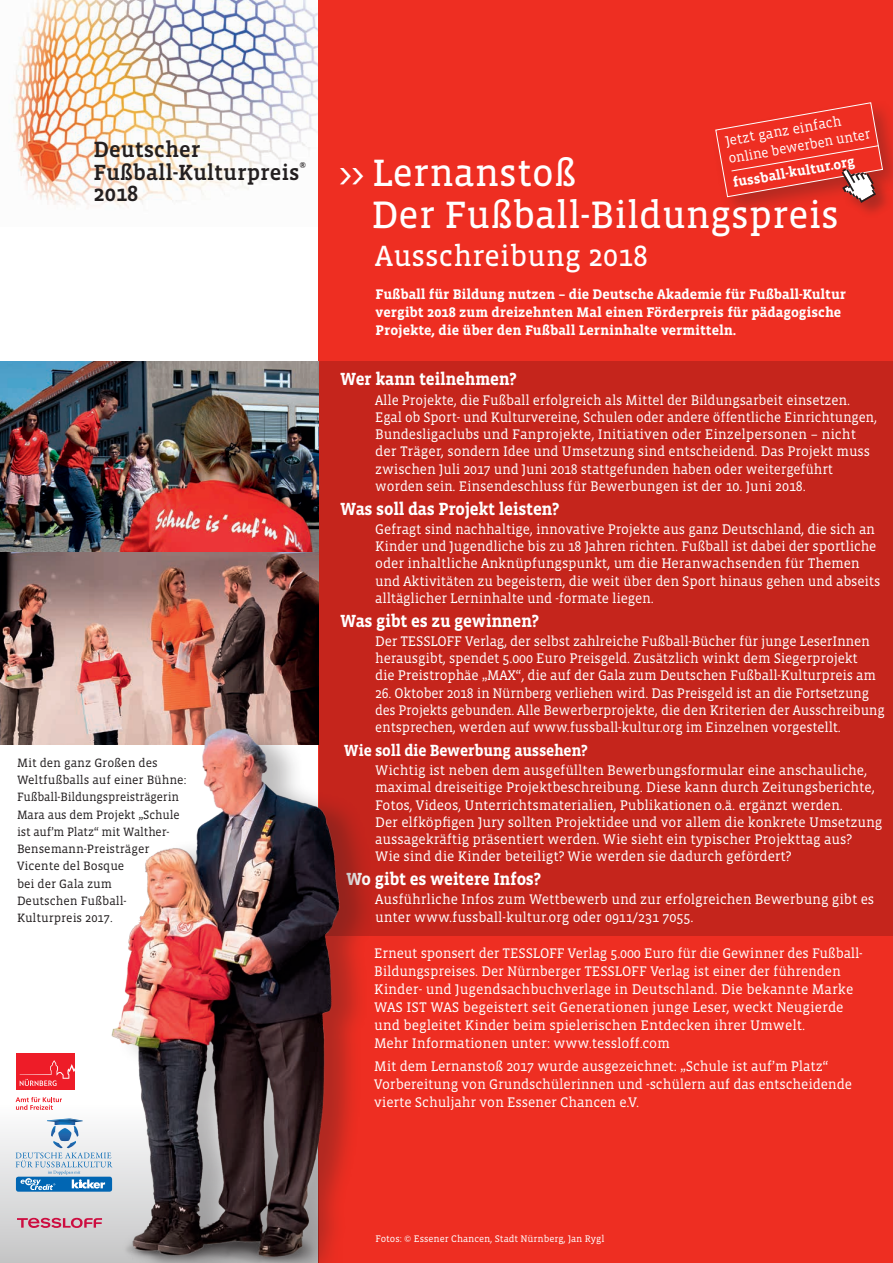
<style>
.page{position:relative;width:893px;height:1263px;background:#fff}
.page>*{position:absolute;margin:0;border:0;box-sizing:border-box;transform-origin:0 0}
.t1{font:39px "Vista Slab OT";color:#fff}
.t2{font:30px "Vista Slab OT";color:#fff}
.t3{font:500 22.5px/22.6px "Vista Slab OT";color:#231f20}
.t4{font:700 18px "Vista Slab OT";letter-spacing:-.015em;color:#fff;scale:.95 1}
.t5{font:700 16.5px "Vista Slab OT";letter-spacing:-.015em;color:#fff;scale:.95 1}
.t6{font:14.25px/17.2px "Vista Slab OT";letter-spacing:-.01em;color:#fff}
.t7{font:14.25px/17.2px "Vista Slab OT";letter-spacing:-.01em;color:#fff;scale:.96 1}
.t8{font:700 14.25px/18px "Vista Slab OT";color:#fff}
.t9{font:12.3px/17.2px "Vista Slab OT";color:#231f20}
.t10{font:9.75px "Vista Slab OT";color:#fff}
.t11{font:500 9px "Vista Slab OT";color:#231f20}
.s1{font-size:36px}
</style>
<div class="page">
<img style="left:12px;top:0;width:307px;height:227px">
<div style="left:319px;top:0;width:574px;height:1263px;background:#ee2e22"></div>
<div style="left:0;top:1106px;width:319px;height:157px;background:linear-gradient(to bottom,#fdfdfe,#c5c5c6)"></div>
<div style="left:319px;top:361px;width:574px;height:574px;background:#c5251c"></div>
<div style="left:711px;top:98px;width:182px;height:121px;background:#231f20;opacity:.3"></div>
<img style="left:0;top:361px;width:319px;height:384px">
<div style="left:842px;top:169px;width:50px;height:50px;background:#231f20;opacity:.3"></div>
<svg style="left:715px;top:102px;width:168px;height:101px"></svg>
<div style="left:116px;top:719px;width:255px;height:544px;background:#231f20;opacity:.3"></div>
<img style="left:83px;top:725px;width:271px;height:538px">
<svg style="left:17px;top:1218px;width:85px;height:10px"></svg>
<div style="left:16px;top:1053px;width:59px;height:36px;background:#ee1c28"></div>
<svg style="left:20px;top:1060px;width:55px;height:26px"></svg>
<svg style="left:16px;top:1097px;width:46px;height:13px"></svg>
<div style="left:16px;top:1177px;width:96px;height:15px;background:#0166b3;border-radius:2px"></div>
<svg style="left:16px;top:1118px;width:96px;height:72px"></svg>
<h3 class="t3" style="left:94px;top:139px;width:207px">Deutscher<br>Fußball-Kulturpreis</h3>
<p class="t11" style="left:299px;top:161px;width:8px">®</p>
<h3 class="t3" style="left:94px;top:182px;width:46px">2018</h3>
<p class="t9" style="left:17px;top:754px;width:171px">Mit den ganz Großen des<br>Weltfußballs auf einer Bühne:<br>Fußball-Bildungspreisträgerin<br>Mara aus dem Projekt „Schule ist auf’m Platz“ mit Walther-<br>Bensemann-Preisträger<br>Vicente del Bosque<br>bei der Gala zum<br>Deutschen Fußball-<br>Kulturpreis 2017.</p>
<p class="t6" style="left:724px;top:132px;width:145px;line-height:18px;rotate:-10deg">Jetzt ganz einfach online bewerben unter</p>
<h1 class="t1" style="left:338px;top:153px;width:240px"><span class="s1">&gt;&gt;</span> Lernanstoß</h1>
<p class="t8" style="left:731px;top:174px;width:125px;rotate:-10deg">fussball-kultur.org</p>
<h1 class="t1" style="left:371px;top:195px;width:469px">Der Fußball-Bildungspreis</h1>
<h2 class="t2" style="left:375px;top:240px;width:274px">Ausschreibung 2018</h2>
<p class="t8" style="left:376px;top:286px;width:472px">Fußball für Bildung nutzen – die Deutsche Akademie für Fußball-Kultur vergibt 2018 zum dreizehnten Mal einen Förderpreis für pädagogische<br>Projekte, die über den Fußball Lerninhalte vermitteln.</p>
<p class="t4" style="left:340px;top:370px;width:187px">Wer kann teilnehmen?</p>
<p class="t6" style="left:375px;top:391px;width:503px">Alle Projekte, die Fußball erfolgreich als Mittel der Bildungsarbeit einsetzen.<br>Egal ob Sport- und Kulturvereine, Schulen oder andere öffentliche Einrichtungen, Bundesligaclubs und Fanprojekte, Initiativen oder Einzelpersonen – nicht der Träger, sondern Idee und Umsetzung sind entscheidend. Das Projekt muss zwischen Juli 2017 und Juni 2018 stattgefunden haben oder weitergeführt worden sein. Einsendeschluss für Bewerbungen ist der 10. Juni 2018.</p>
<p class="t4" style="left:340px;top:499px;width:232px">Was soll das Projekt leisten?</p>
<p class="t6" style="left:375px;top:521px;width:507px">Gefragt sind nachhaltige, innovative Projekte aus ganz Deutschland, die sich an Kinder und Jugendliche bis zu 18 Jahren richten. Fußball ist dabei der sportliche oder inhaltliche Anknüpfungspunkt, um die Heranwachsenden für Themen und Aktivitäten zu begeistern, die weit über den Sport hinaus gehen und abseits alltäglicher Lerninhalte und -formate liegen.</p>
<p class="t4" style="left:340px;top:611px;width:211px">Was gibt es zu gewinnen?</p>
<p class="t6" style="left:375px;top:633px;width:502px">Der TESSLOFF Verlag, der selbst zahlreiche Fußball-Bücher für junge LeserInnen herausgibt, spendet 5.000 Euro Preisgeld. Zusätzlich winkt dem Siegerprojekt die Preistrophäe „MAX“, die auf der Gala zum Deutschen Fußball-Kulturpreis am</p>
<p class="t7" style="left:375px;top:684px;width:532px">26. Oktober 2018 in Nürnberg verliehen wird. Das Preisgeld ist an die Fortsetzung des Projekts gebunden. Alle Bewerberprojekte, die den Kriterien der Ausschreibung entsprechen, werden auf www.fussball-kultur.org im Einzelnen vorgestellt.</p>
<p class="t5" style="left:344px;top:742px;width:258px">Wie soll die Bewerbung aussehen?</p>
<p class="t6" style="left:375px;top:762px;width:509px">Wichtig ist neben dem ausgefüllten Bewerbungsformular eine anschauliche, maximal dreiseitige Projektbeschreibung. Diese kann durch Zeitungsberichte, Fotos, Videos, Unterrichtsmaterialien, Publikationen o.ä. ergänzt werden.<br>Der elfköpfigen Jury sollten Projektidee und vor allem die konkrete Umsetzung aussagekräftig präsentiert werden. Wie sieht ein typischer Projekttag aus?<br>Wie sind die Kinder beteiligt? Wie werden sie dadurch gefördert?</p>
<p class="t4" style="left:346px;top:870px;width:207px">Wo gibt es weitere Infos?</p>
<p class="t6" style="left:375px;top:891px;width:501px">Ausführliche Infos zum Wettbewerb und zur erfolgreichen Bewerbung gibt es unter www.fussball-kultur.org oder 0911/231 7055.</p>
<p class="t6" style="left:374px;top:945px;width:490px;line-height:18px">Erneut sponsert der TESSLOFF Verlag 5.000 Euro für die Gewinner des Fußball-Bildungspreises. Der Nürnberger TESSLOFF Verlag ist einer der führenden Kinder- und Jugendsachbuchverlage in Deutschland. Die bekannte Marke WAS IST WAS begeistert seit Generationen junge Leser, weckt Neugierde und begleitet Kinder beim spielerischen Entdecken ihrer Umwelt.<br>Mehr Informationen unter: www.tessloff.com</p>
<p class="t6" style="left:374px;top:1057px;width:479px;line-height:18px">Mit dem Lernanstoß 2017 wurde ausgezeichnet: „Schule ist auf’m Platz“<br>Vorbereitung von Grundschülerinnen und -schülern auf das entscheidende vierte Schuljahr von Essener Chancen e.V.</p>
<p class="t10" style="left:376px;top:1233px;width:230px">Fotos: © Essener Chancen, Stadt Nürnberg, Jan Rygl</p>
</div>
